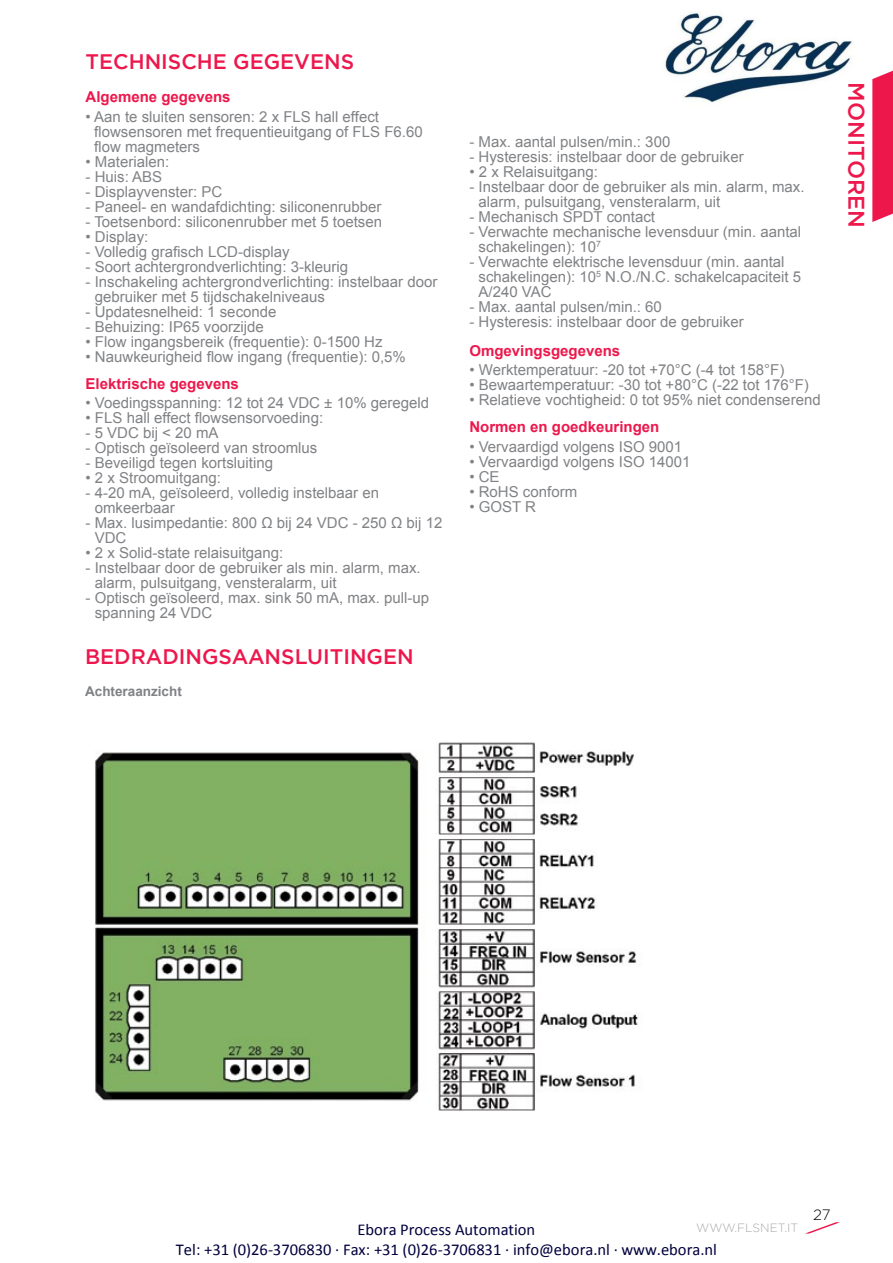
<style>
.page{position:relative;width:893px;height:1263px;background:#fff}
.page>*{position:absolute;margin:0;border:0;box-sizing:border-box;transform-origin:0 0}
.t1{font:500 22.5px "Gotham";color:#ed174c}
.t2{font:500 21px "Gotham";color:#ed174c}
.t3{font:16.5px/20.1px "Calibri";color:#00003e;text-align:center}
.t4{font:15px/15px "Arial";color:#808285}
.t5{font:700 15px "Arial";color:#ed174c}
.t6{font:300 15px "Gotham";color:#000}
.t7{font:700 13.5px "Arial";color:#808285}
.t8{font:300 12px "Gotham";color:#a7a9ac}
</style>
<div class="page">
<img style="left:664px;top:11px;width:189px;height:92px">
<svg style="left:806px;top:1222px;width:34px;height:11px"></svg>
<img style="left:94px;top:742px;width:544px;height:369px">
<svg style="left:872px;top:70px;width:21px;height:152px;background:#ee2859"></svg>
<h2 class="t2" style="left:86px;top:50px;width:270px">TECHNISCHE GEGEVENS</h2>
<p class="t5" style="left:86px;top:87px;width:147px">Algemene gegevens</p>
<p class="t4" style="left:94px;top:109px;width:330px;text-indent:-9px">• Aan te sluiten sensoren: 2 x FLS hall effect flowsensoren met frequentieuitgang of FLS F6.60 flow magmeters</p>
<p class="t4" style="left:86px;top:154px;width:85px">• Materialen:</p>
<p class="t4" style="left:86px;top:169px;width:78px">- Huis: ABS</p>
<p class="t4" style="left:86px;top:184px;width:138px">- Displayvenster: PC</p>
<p class="t4" style="left:86px;top:199px;width:297px">- Paneel- en wandafdichting: siliconenrubber</p>
<p class="t4" style="left:86px;top:214px;width:298px">- Toetsenbord: siliconenrubber met 5 toetsen</p>
<p class="t4" style="left:86px;top:229px;width:64px">• Display:</p>
<p class="t4" style="left:86px;top:244px;width:206px">- Volledig grafisch LCD-display</p>
<p class="t4" style="left:86px;top:259px;width:264px">- Soort achtergrondverlichting: 3-kleurig</p>
<p class="t4" style="left:95px;top:274px;width:344px;text-indent:-9px">- Inschakeling achtergrondverlichting: instelbaar door gebruiker met 5 tijdschakelniveaus</p>
<p class="t4" style="left:86px;top:304px;width:192px">- Updatesnelheid: 1 seconde</p>
<p class="t4" style="left:86px;top:319px;width:180px">- Behuizing: IP65 voorzijde</p>
<p class="t4" style="left:86px;top:334px;width:299px">• Flow ingangsbereik (frequentie): 0-1500 Hz</p>
<p class="t4" style="left:86px;top:349px;width:322px">• Nauwkeurigheid flow ingang (frequentie): 0,5%</p>
<p class="t5" style="left:86px;top:373px;width:155px">Elektrische gegevens</p>
<p class="t4" style="left:86px;top:396px;width:345px">• Voedingsspanning: 12 tot 24 VDC ± 10% geregeld</p>
<p class="t4" style="left:86px;top:411px;width:239px">• FLS hall effect flowsensorvoeding:</p>
<p class="t4" style="left:86px;top:426px;width:134px">- 5 VDC bij &lt; 20 mA</p>
<p class="t4" style="left:86px;top:441px;width:233px">- Optisch geïsoleerd van stroomlus</p>
<p class="t4" style="left:86px;top:456px;width:189px">- Beveiligd tegen kortsluiting</p>
<p class="t4" style="left:86px;top:471px;width:137px">• 2 x Stroomuitgang:</p>
<p class="t4" style="left:95px;top:486px;width:286px;text-indent:-9px">- 4-20 mA, geïsoleerd, volledig instelbaar en omkeerbaar</p>
<p class="t4" style="left:95px;top:516px;width:349px;text-indent:-9px">- Max. lusimpedantie: 800 Ω bij 24 VDC - 250 Ω bij 12<br>VDC</p>
<p class="t4" style="left:86px;top:546px;width:199px">• 2 x Solid-state relaisuitgang:</p>
<p class="t4" style="left:95px;top:561px;width:327px;text-indent:-9px">- Instelbaar door de gebruiker als min. alarm, max. alarm, pulsuitgang, vensteralarm, uit</p>
<p class="t4" style="left:95px;top:591px;width:336px;text-indent:-9px">- Optisch geïsoleerd, max. sink 50 mA, max. pull-up spanning 24 VDC</p>
<h2 class="t2" style="left:85px;top:644px;width:330px">BEDRADINGSAANSLUITINGEN</h2>
<p class="t7" style="left:85px;top:682px;width:98px">Achteraanzicht</p>
<p class="t4" style="left:469px;top:135px;width:202px">- Max. aantal pulsen/min.: 300</p>
<p class="t4" style="left:469px;top:150px;width:276px">- Hysteresis: instelbaar door de gebruiker</p>
<p class="t4" style="left:469px;top:165px;width:130px">• 2 x Relaisuitgang:</p>
<p class="t4" style="left:479px;top:180px;width:327px;text-indent:-9px">- Instelbaar door de gebruiker als min. alarm, max. alarm, pulsuitgang, vensteralarm, uit</p>
<p class="t4" style="left:469px;top:210px;width:187px">- Mechanisch SPDT contact</p>
<p class="t4" style="left:479px;top:225px;width:324px;text-indent:-9px">- Verwachte mechanische levensduur (min. aantal schakelingen): 10<sup>7</sup></p>
<p class="t4" style="left:479px;top:255px;width:324px;text-indent:-9px">- Verwachte elektrische levensduur (min. aantal schakelingen): 10<sup>5</sup> N.O./N.C. schakelcapaciteit 5<br>A/240 VAC</p>
<p class="t4" style="left:469px;top:300px;width:194px">- Max. aantal pulsen/min.: 60</p>
<p class="t4" style="left:469px;top:315px;width:276px">- Hysteresis: instelbaar door de gebruiker</p>
<p class="t5" style="left:469px;top:340px;width:152px">Omgevingsgegevens</p>
<p class="t4" style="left:469px;top:363px;width:317px">• Werktemperatuur: -20 tot +70°C (-4 tot 158°F)</p>
<p class="t4" style="left:469px;top:378px;width:341px">• Bewaartemperatuur: -30 tot +80°C (-22 tot 176°F)</p>
<p class="t4" style="left:469px;top:393px;width:353px">• Relatieve vochtigheid: 0 tot 95% niet condenserend</p>
<p class="t5" style="left:469px;top:417px;width:192px">Normen en goedkeuringen</p>
<p class="t4" style="left:469px;top:439px;width:214px">• Vervaardigd volgens ISO 9001</p>
<p class="t4" style="left:469px;top:454px;width:223px">• Vervaardigd volgens ISO 14001</p>
<p class="t4" style="left:469px;top:469px;width:32px">• CE</p>
<p class="t4" style="left:469px;top:484px;width:109px">• RoHS conform</p>
<p class="t4" style="left:469px;top:499px;width:68px">• GOST R</p>
<h1 class="t1" style="left:869px;top:82px;width:144px;rotate:90deg">MONITOREN</h1>
<p class="t3" style="left:176px;top:1221px;width:543px">Ebora Process Automation<br>Tel: +31 (0)26-3706830 · Fax: +31 (0)26-3706831 · info@ebora.nl · www.ebora.nl</p>
<p class="t8" style="left:696px;top:1221px;width:14px">WWW</p>
<p class="t8" style="left:734px;top:1221px;width:12px">.FLSNET</p>
<p class="t8" style="left:784px;top:1221px;width:9px">.IT</p>
<p class="t6" style="left:813px;top:1207px;width:19px">27</p>
</div>
